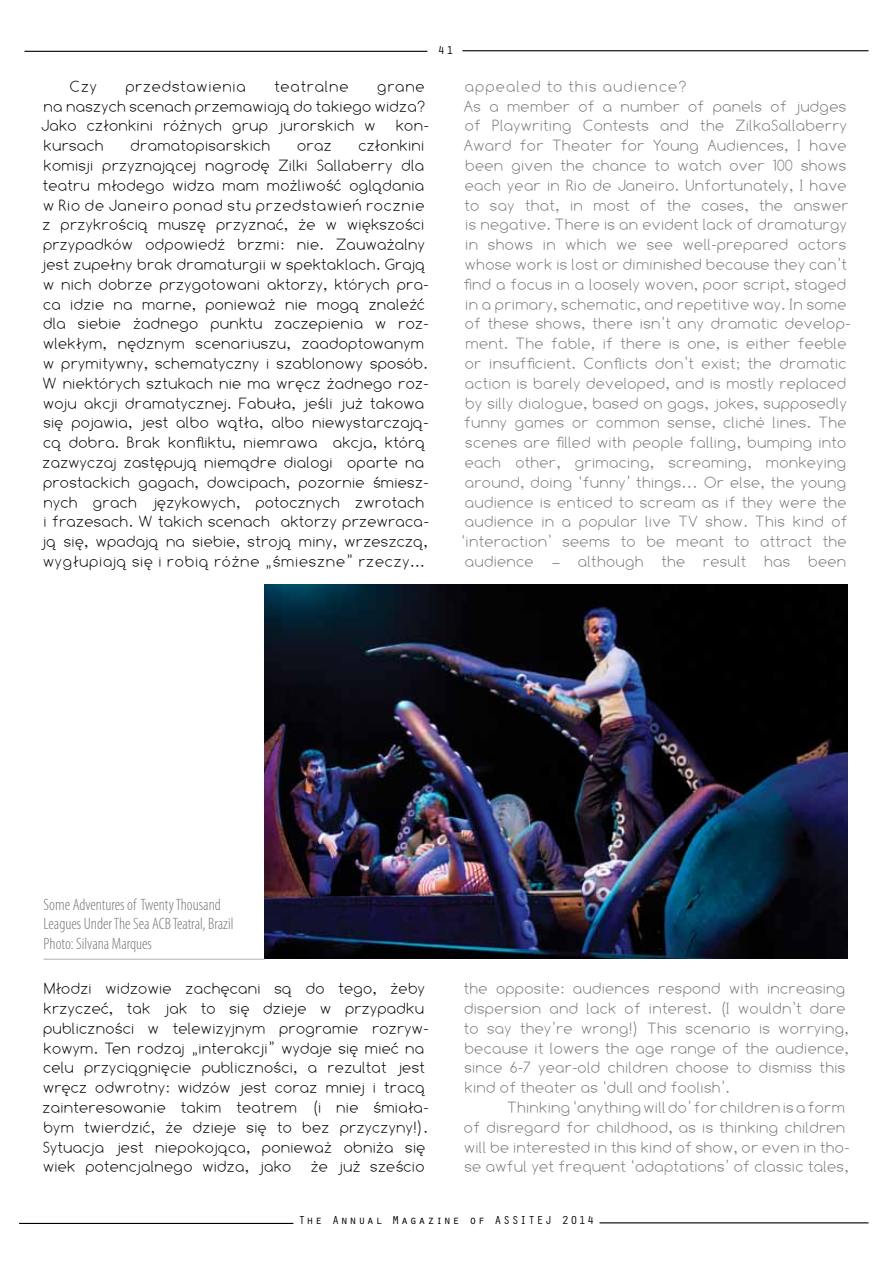
<style>
.page{position:relative;width:893px;height:1263px;background:#fff}
.page>*{position:absolute;margin:0;border:0;box-sizing:border-box;transform-origin:0 0}
.t1{font:300 16.5px/19.8px "Comfortaa";color:#77787b}
.t2{font:300 16.5px/19.8px "Comfortaa";color:#000}
.t3{font:300 condensed 16.5px/19.5px "Myriad Pro";color:#77787b}
.t4{font:300 16.5px "Comfortaa";letter-spacing:.03em;color:#000}
.t5{font:12px "Orator Std";letter-spacing:.11em;color:#000}
</style>
<div class="page">
<hr style="left:19px;top:1223px;width:274px;height:1px;background:#000">
<hr style="left:600px;top:1222px;width:268px;height:1px;background:#000">
<hr style="left:24px;top:51px;width:403px;height:1px;background:#000">
<hr style="left:462px;top:50px;width:406px;height:1px;background:#000">
<img style="left:265px;top:585px;width:582px;height:374px">
<hr style="left:44px;top:959px;width:221px;height:1px;background:#b8babc">
<p class="t2" style="left:70px;top:76px;width:29px">Czy</p>
<p class="t4" style="left:126px;top:77px;width:122px">przedstawienia</p>
<p class="t4" style="left:275px;top:77px;width:76px">teatralne</p>
<p class="t2" style="left:41px;top:76px;width:389px;text-indent:336px">grane na naszych scenach przemawiają do takiego widza?<br>Jako członkini różnych grup jurorskich w kon&shy;kursach</p>
<p class="t2" style="left:42px;top:136px;width:389px;text-indent:317px">członkini komisji przyznającej nagrodę Zilki Sallaberry dla teatru młodego widza mam możliwość oglądania w Rio de Janeiro ponad stu przedstawień rocznie z przykrością muszę przyznać, że w większości przypadków odpowiedź brzmi: nie. Zauważalny jest zupełny brak dramaturgii w spektaklach. Grają w nich dobrze przygotowani aktorzy, których pra&shy;ca idzie na marne, ponieważ nie mogą znaleźć dla siebie żadnego punktu zaczepienia w roz&shy;wlekłym, nędznym scenariuszu, zaadoptowanym w prymitywny, schematyczny i szablonowy sposób.<br>W niektórych sztukach nie ma wręcz żadnego roz&shy;woju akcji dramatycznej. Fabuła, jeśli już takowa się pojawia, jest albo wątła, albo niewystarczają&shy;cą dobra. Brak konfliktu, niemrawa akcja, którą zazwyczaj zastępują niemądre dialogi oparte na prostackich gagach, dowcipach, pozornie śmiesz&shy;nych grach językowych, potocznych zwrotach i frazesach. W takich scenach aktorzy przewraca&shy;ją się, wpadają na siebie, stroją miny, wrzeszczą, wygłupiają się i robią różne „śmieszne” rzeczy...</p>
<p class="t2" style="left:131px;top:136px;width:142px">dramatopisarskich</p>
<p class="t2" style="left:297px;top:136px;width:36px">oraz</p>
<p class="t5" style="left:438px;top:41px;width:17px">41</p>
<p class="t1" style="left:461px;top:76px;width:391px">appealed to this audience?<br>As a member of a number of panels of judges of Playwriting Contests and the ZilkaSallaberry Award for Theater for Young Audiences, I have been given the chance to watch over 100 shows each year in Rio de Janeiro. Unfortunately, I have to say that, in most of the cases, the answer is negative. There is an evident lack of dramaturgy in shows in which we see well-prepared actors whose work is lost or diminished because they can’t find a focus in a loosely woven, poor script, staged in a primary, schematic, and repetitive way. In some of these shows, there isn’t any dramatic develop&shy;ment. The fable, if there is one, is either feeble or insufficient. Conflicts don’t exist; the dramatic action is barely developed, and is mostly replaced by silly dialogue, based on gags, jokes, supposedly funny games or common sense, cliché lines. The scenes are filled with people falling, bumping into each other, grimacing, screaming, monkeying around, doing ‘funny’ things… Or else, the young audience is enticed to scream as if they were the audience in a popular live TV show. This kind of ‘interaction’ seems to be meant to attract the audience – although the result has been</p>
<p class="t3" style="left:44px;top:895px;width:191px">Some Adventures of Twenty Thousand<br>Leagues Under The Sea ACB Teatral, Brazil<br>Photo: Silvana Marques</p>
<p class="t2" style="left:43px;top:978px;width:388px">Młodzi widzowie zachęcani są do tego, żeby krzyczeć, tak jak to się dzieje w przypadku publiczności w telewizyjnym programie rozryw&shy;kowym. Ten rodzaj „interakcji” wydaje się mieć na celu przyciągnięcie publiczności, a rezultat jest wręcz odwrotny: widzów jest coraz mniej i tracą zainteresowanie takim teatrem (i nie śmiała&shy;bym twierdzić, że dzieje się to bez przyczyny!).<br>Sytuacja jest niepokojąca, ponieważ obniża się wiek potencjalnego widza, jako że już sześcio</p>
<p class="t1" style="left:464px;top:978px;width:387px">the opposite: audiences respond with increasing dispersion and lack of interest. (I wouldn’t dare to say they’re wrong!) This scenario is worrying, because it lowers the age range of the audience, since 6-7 year-old children choose to dismiss this kind of theater as ‘dull and foolish’.</p>
<p class="t1" style="left:464px;top:1097px;width:387px;text-indent:43px">Thinking ‘anything will do’ for children is a form of disregard for childhood, as is thinking children will be interested in this kind of show, or even in tho&shy;se awful yet frequent ‘adaptations’ of classic tales,</p>
<p class="t5" style="left:299px;top:1211px;width:297px">The Annual Magazine of ASSITEJ 2014</p>
</div>
